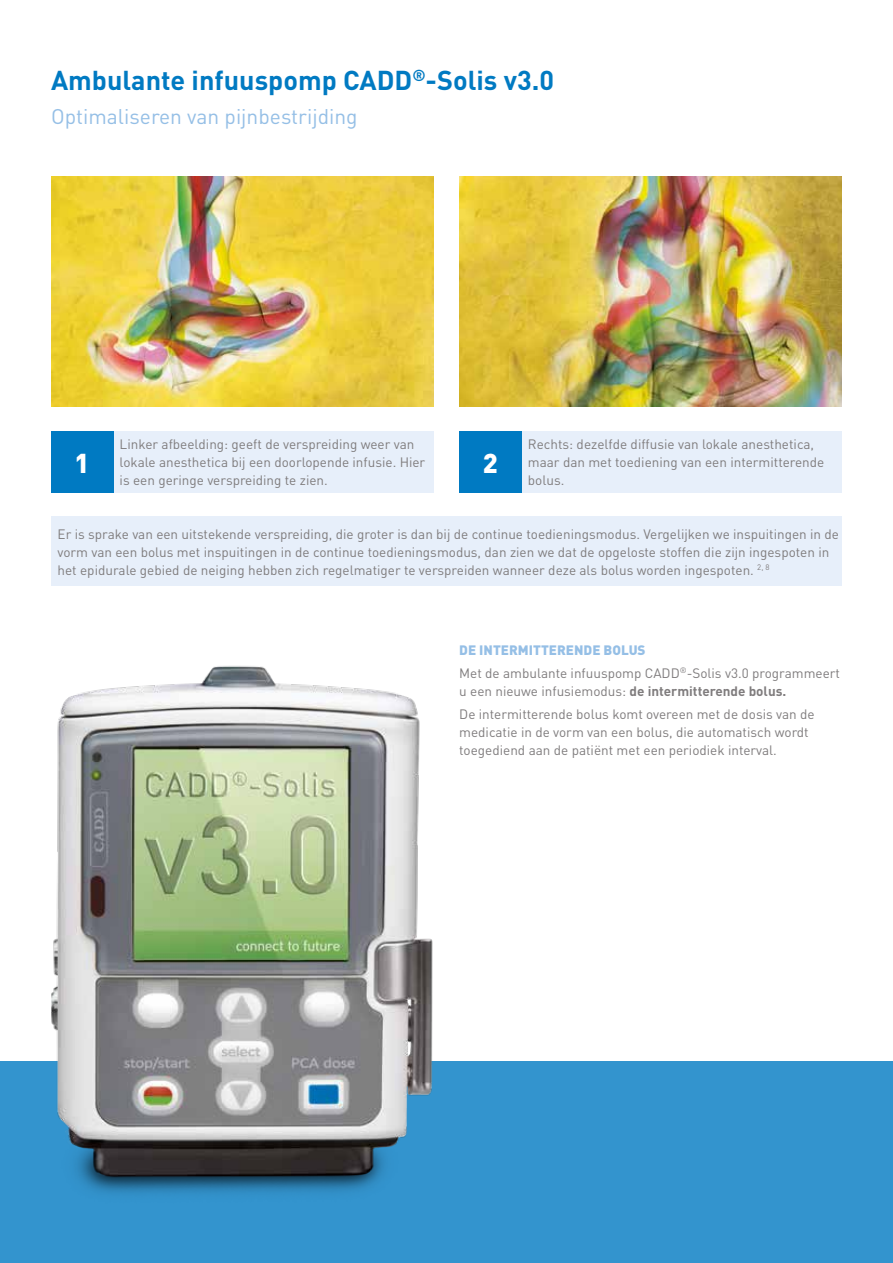
<style>
.page{position:relative;width:893px;height:1263px;background:#fff}
.page>*{position:absolute;margin:0;border:0;box-sizing:border-box;transform-origin:0 0}
.t1{font:700 27px "DIN";color:#007ac2}
.t2{font:900 27px "DIN";color:#fff}
.t3{font:21px "DIN";color:#95bfe6}
.t4{font:13.5px/18px "DIN";color:#7f7c7d}
.s1{font-weight:900;color:#95bfe6}
.s2{font-weight:700}
</style>
<div class="page">
<div style="left:0;top:1061px;width:893px;height:202px;background:#3394ce"></div>
<img style="left:51px;top:666px;width:382px;height:527px">
<div style="left:113px;top:431px;width:321px;height:61px;background:#e7effa"></div>
<div style="left:51px;top:431px;width:62px;height:61px;background:#007ac2"></div>
<div style="left:521px;top:431px;width:321px;height:61px;background:#e7effa"></div>
<div style="left:459px;top:431px;width:62px;height:61px;background:#007ac2"></div>
<div style="left:51px;top:516px;width:791px;height:70px;background:#e7effa"></div>
<img style="left:51px;top:176px;width:383px;height:231px">
<img style="left:459px;top:176px;width:383px;height:231px">
<h1 class="t1" style="left:51px;top:63px;width:505px">Ambulante infuuspomp CADD<sup>®</sup>-Solis v3.0</h1>
<h2 class="t3" style="left:51px;top:103px;width:308px">Optimaliseren van pijnbestrijding</h2>
<h1 class="t2" style="left:75px;top:445px;width:17px">1</h1>
<p class="t4" style="left:120px;top:435px;width:307px">Linker afbeelding: geeft de verspreiding weer van lokale anesthetica bij een doorlopende infusie. Hier is een geringe verspreiding te zien.</p>
<h1 class="t2" style="left:483px;top:445px;width:17px">2</h1>
<p class="t4" style="left:528px;top:435px;width:298px">Rechts: dezelfde diffusie van lokale anesthetica, maar dan met toediening van een intermitterende bolus.</p>
<p class="t4" style="left:58px;top:524px;width:783px">Er is sprake van een uitstekende verspreiding, die groter is dan bij de continue toedieningsmodus. Vergelijken we inspuitingen in de vorm van een bolus met inspuitingen in de continue toedieningsmodus, dan zien we dat de opgeloste stoffen die zijn ingespoten in het epidurale gebied de neiging hebben zich regelmatiger te verspreiden wanneer deze als bolus worden ingespoten. <sup>2,</sup> <sup>8</sup></p>
<p class="t4" style="left:459px;top:638px;width:382px;line-height:23.4px"><span class="s1">DE INTERMITTERENDE BOLUS<br></span>Met de ambulante infuuspomp CADD<sup>®</sup>-Solis v3.0 programmeert</p>
<p class="t4" style="left:459px;top:679px;width:357px;line-height:23.4px">u een nieuwe infusiemodus: <span class="s2">de intermitterende bolus.<br></span>De intermitterende bolus komt overeen met de dosis van de</p>
<p class="t4" style="left:459px;top:723px;width:351px">medicatie in de vorm van een bolus, die automatisch wordt toegediend aan de patiënt met een periodiek interval.</p>
</div>
